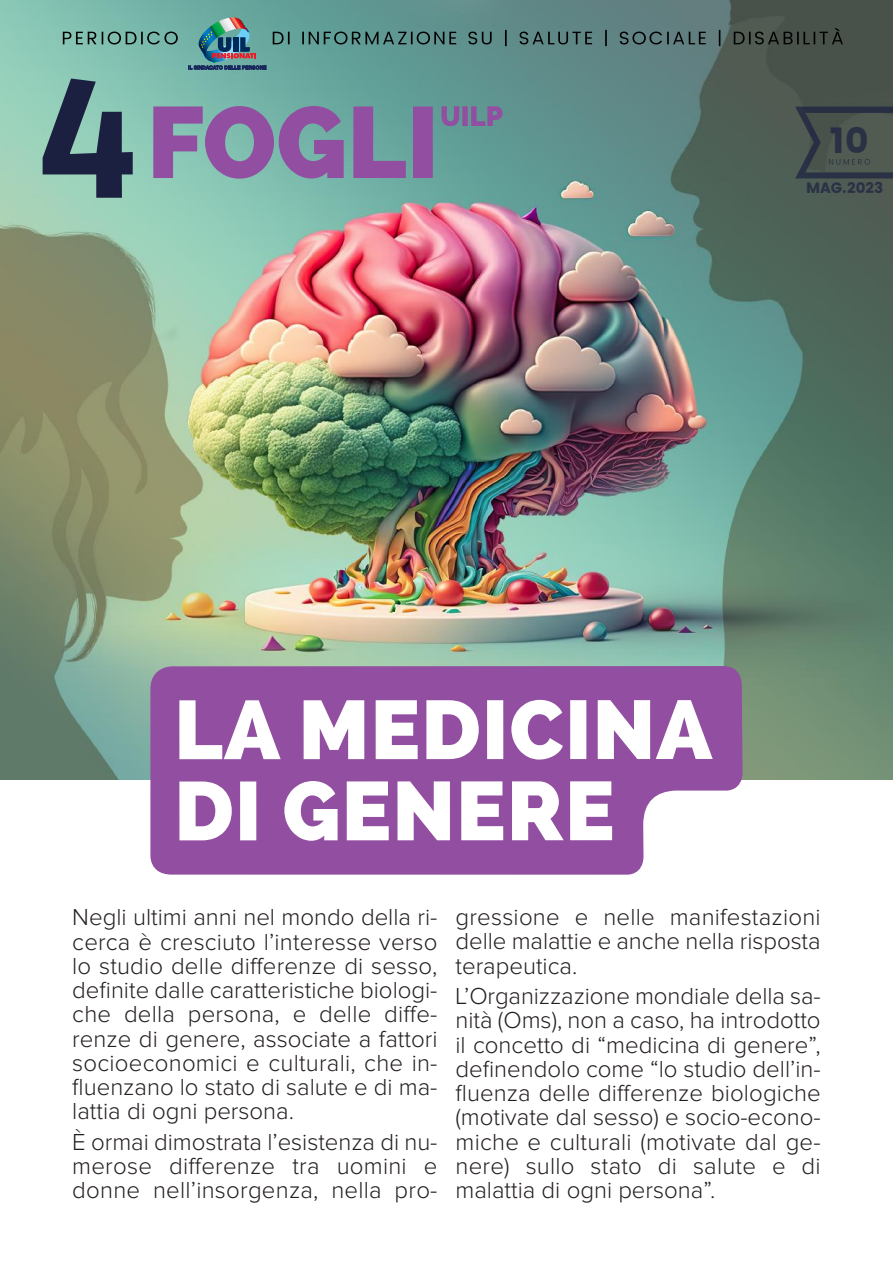
<style>
.page{position:relative;width:893px;height:1263px;background:#fff}
.page>*{position:absolute;margin:0;border:0;box-sizing:border-box;transform-origin:0 0}
.t1{font:800 82.95px/81.2px "Raleway";letter-spacing:.015em;color:#fff}
.t2{font:36px "Poppins";color:rgb(27 31 64/.7)}
.t3{font:300 24px/24.3px "Proxima Nova";color:#241f1f;text-align:justify}
.t4{font:15px "Poppins";color:rgb(27 31 64/.7)}
</style>
<div class="page">
<img style="left:0;top:0;width:893px;height:779px">
<svg style="left:43px;top:79px;width:90px;height:119px;background:#57767c"></svg>
<svg style="left:153px;top:106px;width:280px;height:73px;background:#8679a3"></svg>
<svg style="left:441px;top:106px;width:61px;height:20px"></svg>
<svg style="left:63px;top:17px;width:780px;height:53px;background:#5d8682"></svg>
<svg style="left:795px;top:107px;width:98px;height:71px;background:#464f4d"></svg>
<svg style="left:148px;top:666px;width:595px;height:209px;background:#995ba6"></svg>
<h2 class="t2" style="left:830px;top:120px;width:40px">10</h2>
<p class="t4" style="left:806px;top:179px;width:79px">MAG.2023</p>
<h1 class="t1" style="left:174px;top:689px;width:539px">LA MEDICINA<br>DI GENERE</h1>
<p class="t3" style="left:72px;top:907px;width:367px">Negli ultimi anni nel mondo della ri&shy;cerca è cresciuto l’interesse verso lo studio delle differenze di sesso, definite dalle caratteristiche biologi&shy;che della persona, e delle diffe&shy;renze di genere, associate a fattori socioeconomici e culturali, che in&shy;fluenzano lo stato di salute e di ma&shy;lattia di ogni persona.</p>
<p class="t3" style="left:72px;top:1132px;width:367px">È ormai dimostrata l’esistenza di nu&shy;merose differenze tra uomini e donne nell’insorgenza, nella pro-</p>
<p class="t3" style="left:455px;top:907px;width:367px">gressione e nelle manifestazioni delle malattie e anche nella risposta terapeutica.</p>
<p class="t3" style="left:455px;top:986px;width:367px">L’Organizzazione mondiale della sa&shy;nità (Oms), non a caso, ha introdotto il concetto di “medicina di genere”, definendolo come “lo studio dell’in&shy;fluenza delle differenze biologiche (motivate dal sesso) e socio-econo&shy;miche e culturali (motivate dal ge&shy;nere) sullo stato di salute e di malattia di ogni persona”.</p>
</div>
